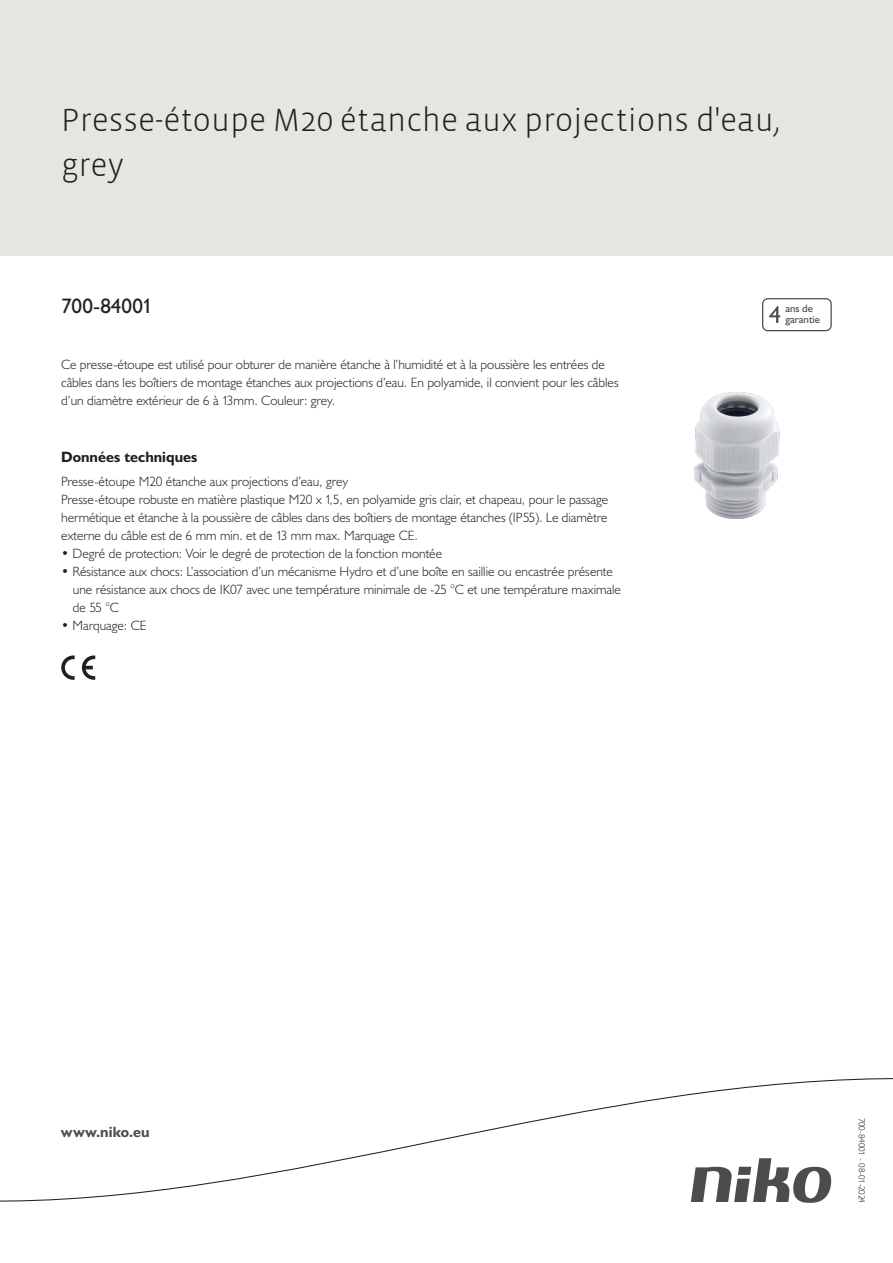
<style>
.page{position:relative;width:893px;height:1263px;background:#fff}
.page>*{position:absolute;margin:0;border:0;box-sizing:border-box;transform-origin:0 0}
.Title_datasheets{font:300 33px/45px "Vista Sans";color:#231f20}
.Article_number{font:21px "Humanist 521 BT";color:#231f20}
.Titles_parts{font:700 15px "Humanist 521 BT";color:#231f20}
.titel_afbeelding{font:700 15px "Humanist 521 BT";letter-spacing:.005em;color:#4b4c4d}
.Platte_tekst_CAB{font:300 13.5px/18px "Humanist 521 BT";color:#231f20}
.USP_Bullets{font:300 13.5px/18px "Humanist 521 BT";color:#231f20}
.t1{font:10.8px/10.8px "Humanist 521 BT";color:#4b4c4d}
.Revision{font:300 9px "Humanist 521 BT";letter-spacing:-.03em;color:#231f20}
</style>
<div class="page">
<div style="left:0;top:0;width:893px;height:255px;background:#e6e6e0"></div>
<svg style="left:82px;top:655px;width:13px;height:25px"></svg>
<svg style="left:61px;top:655px;width:14px;height:25px"></svg>
<svg style="left:762px;top:298px;width:70px;height:33px"></svg>
<svg style="left:0;top:1078px;width:893px;height:125px"></svg>
<img style="left:694px;top:392px;width:86px;height:127px">
<p class="Title_datasheets" style="left:61px;top:98px;width:720px">Presse-étoupe M20 étanche aux projections d'eau, grey</p>
<p class="Article_number" style="left:61px;top:293px;width:93px">700-84001</p>
<p class="t1" style="left:785px;top:303px;width:36px">ans de garantie</p>
<p class="Platte_tekst_CAB" style="left:61px;top:355px;width:559px">Ce presse-étoupe est utilisé pour obturer de manière étanche à l’humidité et à la poussière les entrées de câbles dans les boîtiers de montage étanches aux projections d’eau. En polyamide, il convient pour les câbles d’un diamètre extérieur de 6 à 13mm. Couleur: grey.</p>
<p class="Titles_parts" style="left:61px;top:447px;width:138px">Données techniques</p>
<p class="Platte_tekst_CAB" style="left:61px;top:472px;width:288px">Presse-étoupe M20 étanche aux projections d’eau, grey</p>
<p class="Platte_tekst_CAB" style="left:61px;top:490px;width:549px;text-align:justify">Presse-étoupe robuste en matière plastique M20 x 1,5, en polyamide gris clair, et chapeau, pour le passage hermétique et étanche à la poussière de câbles dans des boîtiers de montage étanches (IP55). Le diamètre externe du câble est de 6 mm min. et de 13 mm max. Marquage CE.</p>
<p class="USP_Bullets" style="left:61px;top:544px;width:382px">• Degré de protection: Voir le degré de protection de la fonction montée</p>
<p class="USP_Bullets" style="left:73px;top:562px;width:549px;text-indent:-12px">• Résistance aux chocs: L’association d’un mécanisme Hydro et d’une boîte en saillie ou encastrée présente une résistance aux chocs de IK07 avec une température minimale de -25 °C et une température maximale de 55 °C</p>
<p class="USP_Bullets" style="left:61px;top:616px;width:87px">• Marquage: CE</p>
<p class="titel_afbeelding" style="left:61px;top:1122px;width:90px">www.niko.eu</p>
<p class="Revision" style="left:868px;top:1118px;width:87px;rotate:90deg">700-84001 - 08-01-2024</p>
</div>
